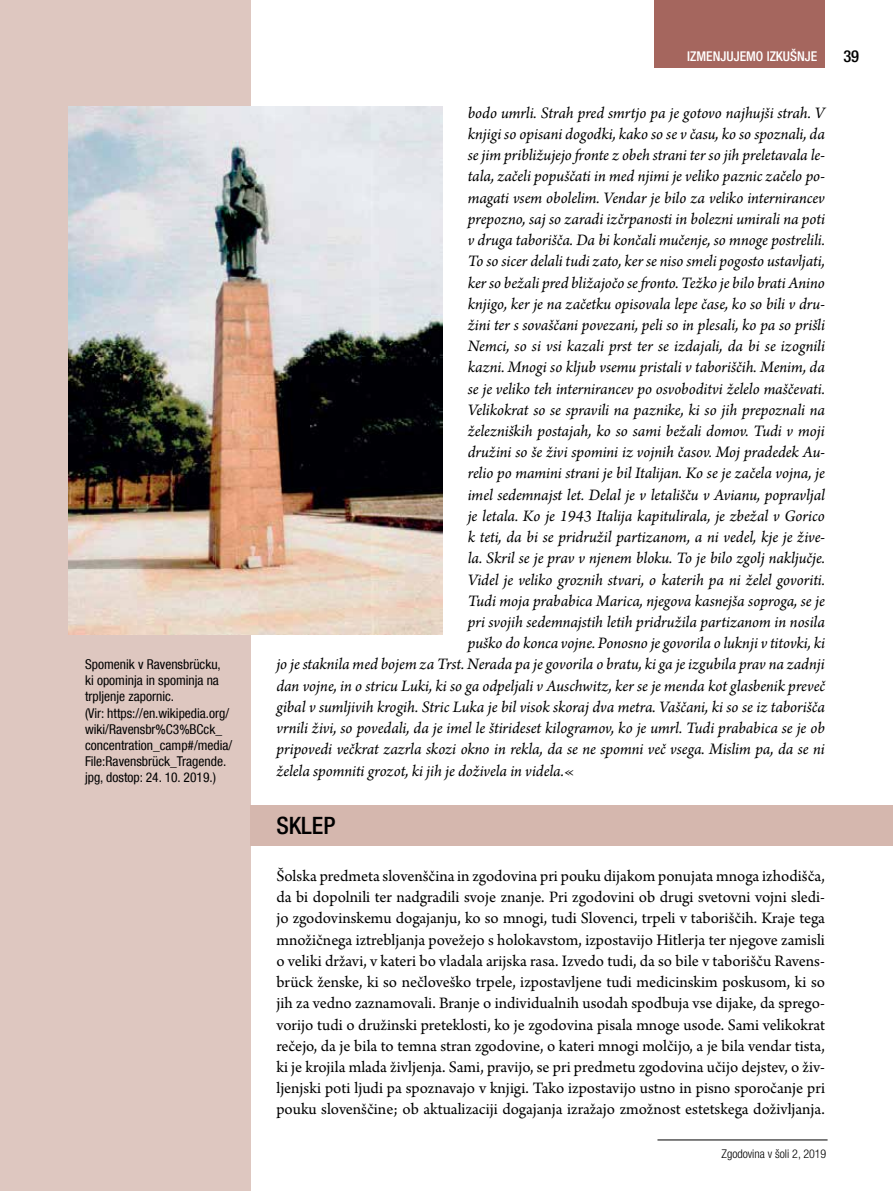
<style>
.page{position:relative;width:893px;height:1191px;background:#fff}
.page>*{position:absolute;margin:0;border:0;box-sizing:border-box;transform-origin:0 0}
.t1{font:500 condensed 24px "Helvetica Neue LT Com";color:#000}
.t2{font:italic 16.8px "Arno Pro";letter-spacing:-.005em;color:#000}
.t3{font:16.8px/21.1px "Arno Pro";letter-spacing:-.005em;color:#000;text-align:justify}
.t4{font:500 condensed 16.5px "Helvetica Neue LT Com";color:#000}
.t5{font:condensed 13.5px/16.2px "Helvetica Neue LT Com";color:#000}
.t6{font:500 condensed 13.5px "Helvetica Neue LT Com";color:#fff}
.t7{font:300 condensed 12px "Helvetica Neue LT Com";color:#000}
.s1{font-style:normal}
</style>
<div class="page">
<div style="left:1px;top:0;width:250px;height:1191px;background:#dec7c0"></div>
<div style="left:655px;top:0;width:170px;height:68px;background:#a5665e"></div>
<hr style="left:657px;top:1139px;width:171px;height:1px;background:#000">
<hr style="left:0;top:0;width:1px;height:1191px;background:#dec7c0">
<div style="left:251px;top:804px;width:642px;height:41px;background:#d5b7ae"></div>
<img style="left:68px;top:106px;width:374px;height:528px">
<p class="t5" style="left:85px;top:656px;width:149px">Spomenik v Ravensbrücku, ki opominja in spominja na trpljenje zapornic.<br>(Vir: https://en.wikipedia.org/ wiki/Ravensbr%C3%BCck_ concentration_camp#/media/<br>File:Ravensbrück_Tragende. jpg, dostop: 24. 10. 2019.)</p>
<p class="t6" style="left:687px;top:48px;width:132px">IZMENJUJEMO IZKUŠNJE</p>
<p class="t4" style="left:843px;top:46px;width:17px">39</p>
<p class="t2" style="left:468px;top:103px;width:359px">bodo umrli. Strah pred smrtjo pa je gotovo najhujši strah. V</p>
<p class="t2" style="left:468px;top:124px;width:359px">knjigi so opisani dogodki, kako so se v času, ko so spoznali, da</p>
<p class="t2" style="left:468px;top:145px;width:359px">se jim približujejo fronte z obeh strani ter so jih preletavala le-</p>
<p class="t2" style="left:468px;top:167px;width:359px">tala, začeli popuščati in med njimi je veliko paznic začelo po-</p>
<p class="t2" style="left:468px;top:188px;width:359px">magati vsem obolelim. Vendar je bilo za veliko internirancev</p>
<p class="t2" style="left:468px;top:209px;width:359px">prepozno, saj so zaradi izčrpanosti in bolezni umirali na poti</p>
<p class="t2" style="left:468px;top:230px;width:359px">v druga taborišča. Da bi končali mučenje, so mnoge postrelili.</p>
<p class="t2" style="left:468px;top:251px;width:359px">To so sicer delali tudi zato, ker se niso smeli pogosto ustavljati,</p>
<p class="t2" style="left:468px;top:273px;width:359px">ker so bežali pred bližajočo se fronto. Težko je bilo brati Anino</p>
<p class="t2" style="left:468px;top:294px;width:359px">knjigo, ker je na začetku opisovala lepe čase, ko so bili v dru-</p>
<p class="t2" style="left:468px;top:315px;width:359px">žini ter s sovaščani povezani, peli so in plesali, ko pa so prišli</p>
<p class="t2" style="left:468px;top:336px;width:359px">Nemci, so si vsi kazali prst ter se izdajali, da bi se izognili</p>
<p class="t2" style="left:468px;top:358px;width:359px">kazni. Mnogi so kljub vsemu pristali v taboriščih. Menim, da</p>
<p class="t2" style="left:468px;top:379px;width:359px">se je veliko teh internirancev po osvoboditvi želelo maščevati.</p>
<p class="t2" style="left:468px;top:400px;width:359px">Velikokrat so se spravili na paznike, ki so jih prepoznali na</p>
<p class="t2" style="left:468px;top:421px;width:359px">železniških postajah, ko so sami bežali domov. Tudi v moji</p>
<p class="t2" style="left:468px;top:442px;width:359px">družini so še živi spomini iz vojnih časov. Moj pradedek Au-</p>
<p class="t2" style="left:468px;top:464px;width:359px">relio po mamini strani je bil Italijan. Ko se je začela vojna, je</p>
<p class="t2" style="left:468px;top:485px;width:359px">imel sedemnajst let. Delal je v letališču v Avianu, popravljal</p>
<p class="t2" style="left:468px;top:506px;width:359px">je letala. Ko je 1943 Italija kapitulirala, je zbežal v Gorico</p>
<p class="t2" style="left:468px;top:527px;width:359px">k teti, da bi se pridružil partizanom, a ni vedel, kje je žive-</p>
<p class="t2" style="left:468px;top:548px;width:359px">la. Skril se je prav v njenem bloku. To je bilo zgolj naključje.</p>
<p class="t2" style="left:468px;top:570px;width:359px">Videl je veliko groznih stvari, o katerih pa ni želel govoriti.</p>
<p class="t2" style="left:468px;top:591px;width:359px">Tudi moja prababica Marica, njegova kasnejša soproga, se je</p>
<p class="t2" style="left:468px;top:612px;width:359px">pri svojih sedemnajstih letih pridružila partizanom in nosila</p>
<p class="t2" style="left:468px;top:633px;width:359px">puško do konca vojne. Ponosno je govorila o luknji v titovki, ki</p>
<p class="t2" style="left:276px;top:655px;width:550px">jo je staknila med bojem za Trst. Nerada pa je govorila o bratu, ki ga je izgubila prav na zadnji</p>
<p class="t2" style="left:276px;top:676px;width:550px">dan vojne, in o stricu Luki, ki so ga odpeljali v Auschwitz, ker se je menda kot glasbenik preveč</p>
<p class="t2" style="left:276px;top:697px;width:550px">gibal v sumljivih krogih. Stric Luka je bil visok skoraj dva metra. Vaščani, ki so se iz taborišča</p>
<p class="t2" style="left:276px;top:718px;width:550px">vrnili živi, so povedali, da je imel le štirideset kilogramov, ko je umrl. Tudi prababica se je ob</p>
<p class="t2" style="left:276px;top:739px;width:550px">pripovedi večkrat zazrla skozi okno in rekla, da se ne spomni več vsega. Mislim pa, da se ni</p>
<p class="t2" style="left:276px;top:761px;width:300px">želela spomniti grozot, ki jih je doživela in videla.<span class="s1">«</span></p>
<h1 class="t1" style="left:276px;top:811px;width:59px">SKLEP</h1>
<p class="t3" style="left:276px;top:866px;width:550px">Šolska predmeta slovenščina in zgodovina pri pouku dijakom ponujata mnoga izhodišča, da bi dopolnili ter nadgradili svoje znanje. Pri zgodovini ob drugi svetovni vojni sledi&shy;jo zgodovinskemu dogajanju, ko so mnogi, tudi Slovenci, trpeli v taboriščih. Kraje tega množičnega iztrebljanja povežejo s holokavstom, izpostavijo Hitlerja ter njegove zamisli o veliki državi, v kateri bo vladala arijska rasa. Izvedo tudi, da so bile v taborišču Ravens&shy;brück ženske, ki so nečloveško trpele, izpostavljene tudi medicinskim poskusom, ki so jih za vedno zaznamovali. Branje o individualnih usodah spodbuja vse dijake, da sprego&shy;vorijo tudi o družinski preteklosti, ko je zgodovina pisala mnoge usode. Sami velikokrat rečejo, da je bila to temna stran zgodovine, o kateri mnogi molčijo, a je bila vendar tista, ki je krojila mlada življenja. Sami, pravijo, se pri predmetu zgodovina učijo dejstev, o živ&shy;ljenjski poti ljudi pa spoznavajo v knjigi. Tako izpostavijo ustno in pisno sporočanje pri pouku slovenščine; ob aktualizaciji dogajanja izražajo zmožnost estetskega doživljanja.</p>
<p class="t7" style="left:721px;top:1146px;width:106px">Zgodovina v šoli 2, 2019</p>
</div>
